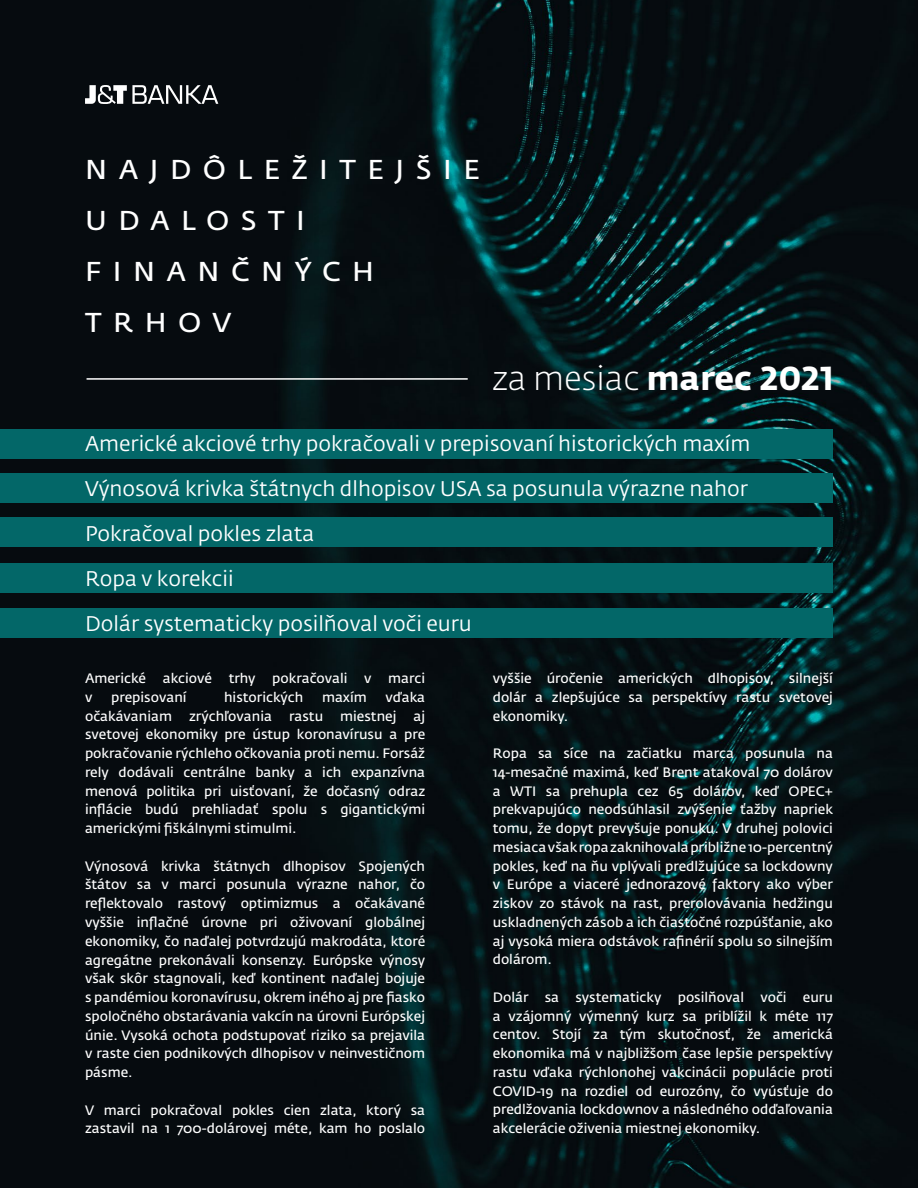
<style>
.page{position:relative;width:918px;height:1188px;background:#fff}
.page>*{position:absolute;margin:0;border:0;box-sizing:border-box;transform-origin:0 0}
.t1{font:700 33px "Fedra Sans Std";color:#fff}
.t2{font:27px/51px "Fedra Sans Std";letter-spacing:.41em;color:#fff;scale:1.04 1}
.t3{font:21px/45px "Fedra Sans Std";color:#fff}
.t4{font:13.5px/18.8px "Fedra Sans Std";color:#fff;text-align:justify}
.s1{font-weight:300}
</style>
<div class="page">
<img style="left:0;top:0;width:918px;height:1188px">
<div style="left:0;top:429px;width:833px;height:30px;background:#036768"></div>
<div style="left:0;top:473px;width:833px;height:30px;background:#036768"></div>
<div style="left:0;top:518px;width:833px;height:29px;background:#036768"></div>
<div style="left:0;top:563px;width:833px;height:30px;background:#036768"></div>
<div style="left:0;top:608px;width:833px;height:30px;background:#036768"></div>
<svg style="left:85px;top:85px;width:133px;height:19px"></svg>
<hr style="left:87px;top:378px;width:381px;height:2px;background:#fff">
<h2 class="t2" style="left:85px;top:144px;width:381px">NAJDÔLEŽITEJŠIE<br>UDALOSTI<br>FINANČNÝCH<br>TRHOV</h2>
<h1 class="t1" style="left:492px;top:358px;width:344px"><span class="s1">za mesiac</span> marec 2021</h1>
<h3 class="t3" style="left:85px;top:421px;width:667px">Americké akciové trhy pokračovali v prepisovaní historických maxím Výnosová krivka štátnych dlhopisov USA sa posunula výrazne nahor Pokračoval pokles zlata<br>Ropa v korekcii<br>Dolár systematicky posilňoval voči euru</h3>
<p class="t4" style="left:85px;top:669px;width:342px">Americké akciové trhy pokračovali v marci v</p>
<p class="t4" style="left:111px;top:688px;width:77px">prepisovaní</p>
<p class="t4" style="left:224px;top:688px;width:81px">historických</p>
<p class="t4" style="left:322px;top:688px;width:46px">maxím</p>
<p class="t4" style="left:386px;top:688px;width:41px">vďaka</p>
<p class="t4" style="left:85px;top:707px;width:89px">očakávaniam</p>
<p class="t4" style="left:189px;top:707px;width:85px">zrýchľovania</p>
<p class="t4" style="left:289px;top:707px;width:36px">rastu</p>
<p class="t4" style="left:340px;top:707px;width:58px">miestnej</p>
<p class="t4" style="left:85px;top:707px;width:342px;text-indent:328px">aj svetovej ekonomiky pre ústup koronavírusu a pre pokračovanie rýchleho očkovania proti nemu. Forsáž rely dodávali centrálne banky a ich expanzívna menová politika pri uisťovaní, že dočasný odraz inflácie budú prehliadať spolu s gigantickými americkými fiškálnymi stimulmi.</p>
<p class="t4" style="left:85px;top:857px;width:342px">Výnosová krivka štátnych dlhopisov Spojených štátov sa v marci posunula výrazne nahor, čo reflektovalo rastový optimizmus a očakávané vyššie inflačné úrovne pri oživovaní globálnej ekonomiky, čo naďalej potvrdzujú makrodáta, ktoré agregátne prekonávali konsenzy. Európske výnosy však skôr stagnovali, keď kontinent naďalej bojuje s pandémiou koronavírusu, okrem iného aj pre fiasko spoločného obstarávania vakcín na úrovni Európskej únie. Vysoká ochota podstupovať riziko sa prejavila v raste cien podnikových dlhopisov v neinvestičnom pásme.</p>
<p class="t4" style="left:85px;top:1100px;width:342px">V marci pokračoval pokles cien zlata, ktorý sa zastavil na 1 700-dolárovej méte, kam ho poslalo</p>
<p class="t4" style="left:493px;top:669px;width:342px">vyššie úročenie amerických dlhopisov, silnejší dolár a zlepšujúce sa perspektívy rastu svetovej ekonomiky.</p>
<p class="t4" style="left:493px;top:744px;width:342px">Ropa sa síce na začiatku marca posunula na 14-mesačné maximá, keď Brent atakoval 70 dolárov a WTI sa prehupla cez 65 dolárov, keď OPEC+ prekvapujúco neodsúhlasil zvýšenie ťažby napriek tomu, že dopyt prevyšuje ponuku. V druhej polovici mesiaca však ropa zaknihovala približne 10-percentný pokles, keď na ňu vplývali predlžujúce sa lockdowny v Európe a viaceré jednorazové faktory ako výber ziskov zo stávok na rast, prerolovávania hedžingu uskladnených zásob a ich čiastočné rozpúšťanie, ako aj vysoká miera odstávok rafinérií spolu so silnejším dolárom.</p>
<p class="t4" style="left:493px;top:988px;width:342px">Dolár sa systematicky posilňoval voči euru a vzájomný výmenný kurz sa priblížil k méte 117 centov. Stojí za tým skutočnosť, že americká ekonomika má v najbližšom čase lepšie perspektívy rastu vďaka rýchlonohej vakcinácii populácie proti COVID-19 na rozdiel od eurozóny, čo vyúsťuje do predlžovania lockdownov a následného odďaľovania akcelerácie oživenia miestnej ekonomiky.</p>
</div>
